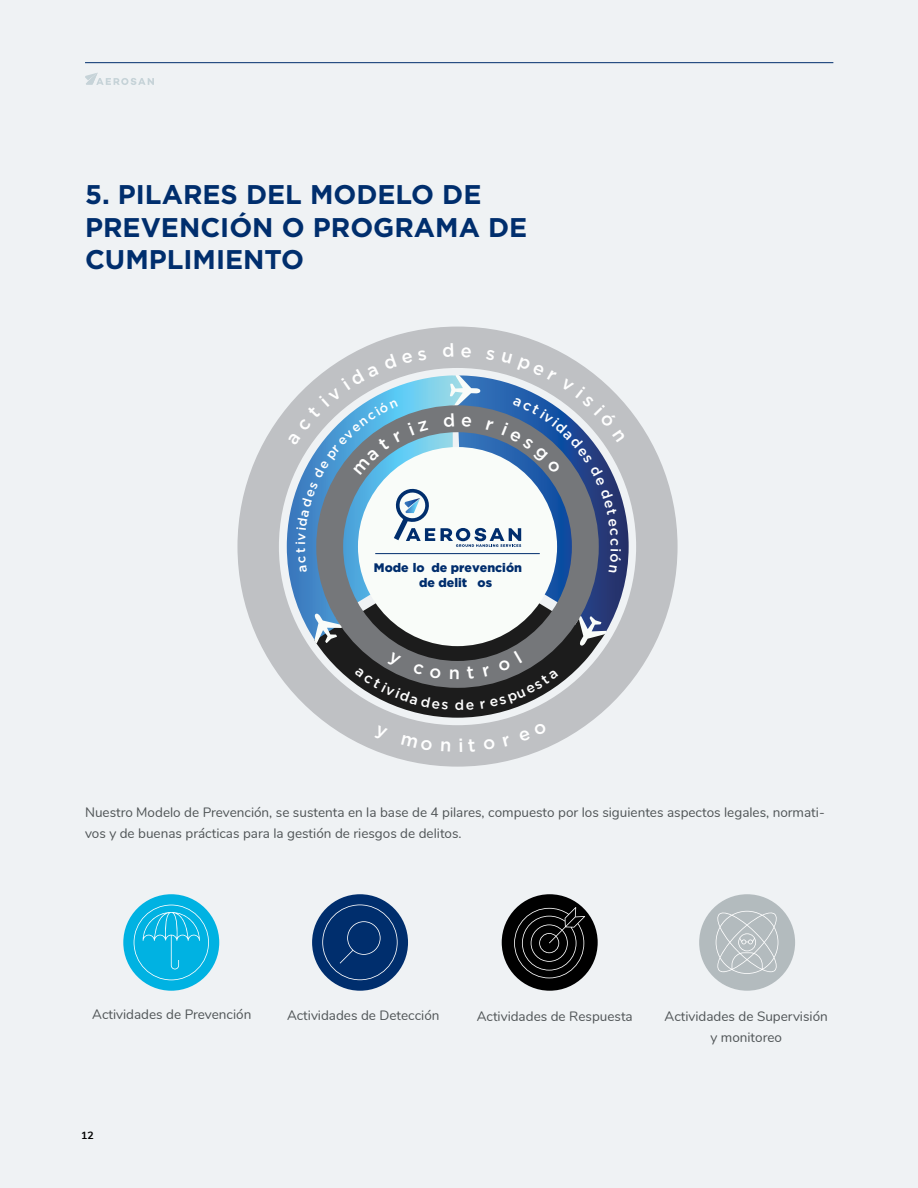
<style>
.page{position:relative;width:918px;height:1188px;background:#eff2f4}
.page>*{position:absolute;margin:0;border:0;box-sizing:border-box;transform-origin:0 0}
.t1{font:700 27px/32.4px "Gotham";color:#002e6d}
.t2{font:13.5px/21px "Nunito";color:#4f5456}
.t3{font:900 12.45px/14.9px "Gotham";color:#002d6d}
.t4{font:700 10.5px "Nunito";color:#000}
</style>
<div class="page">
<hr style="left:85px;top:62px;width:748px;height:1px;background:#002d6d">
<svg style="left:85px;top:73px;width:69px;height:12px"></svg>
<svg style="left:237px;top:327px;width:441px;height:440px"></svg>
<svg style="left:287px;top:375px;width:154px;height:265px"></svg>
<svg style="left:599px;top:616px;width:8px;height:30px"></svg>
<svg style="left:316px;top:405px;width:283px;height:283px;background:#616973"></svg>
<div style="left:358px;top:447px;width:199px;height:199px;background:#f9fcf9;border-radius:50%"></div>
<svg style="left:314px;top:613px;width:28px;height:33px"></svg>
<hr style="left:375px;top:553px;width:165px;height:1px;background:#002d6d">
<div style="left:123px;top:894px;width:96px;height:97px;background:#00b2e2;border-radius:50%"></div>
<svg style="left:134px;top:905px;width:75px;height:75px"></svg>
<div style="left:699px;top:894px;width:96px;height:97px;background:#b3bbbe;border-radius:50%"></div>
<svg style="left:716px;top:911px;width:62px;height:63px"></svg>
<div style="left:312px;top:894px;width:96px;height:97px;background:#002e6d;border-radius:50%"></div>
<svg style="left:322px;top:905px;width:76px;height:75px"></svg>
<div style="left:502px;top:894px;width:96px;height:97px;background:#000;border-radius:50%"></div>
<svg style="left:514px;top:907px;width:71px;height:71px"></svg>
<svg style="left:374px;top:725px;width:14px;height:16px"></svg>
<svg style="left:401px;top:735px;width:31px;height:15px"></svg>
<svg style="left:441px;top:741px;width:9px;height:11px"></svg>
<svg style="left:460px;top:739px;width:2px;height:13px"></svg>
<svg style="left:468px;top:739px;width:7px;height:13px"></svg>
<svg style="left:483px;top:739px;width:12px;height:11px"></svg>
<svg style="left:503px;top:735px;width:8px;height:11px"></svg>
<svg style="left:518px;top:722px;width:29px;height:20px"></svg>
<svg style="left:441px;top:343px;width:184px;height:230px"></svg>
<svg style="left:287px;top:349px;width:148px;height:224px"></svg>
<svg style="left:355px;top:652px;width:119px;height:58px;background:#4c4d4e"></svg>
<svg style="left:480px;top:651px;width:78px;height:58px;background:#4d4e50"></svg>
<h1 class="t1" style="left:85px;top:179px;width:444px">5. PILARES DEL MODELO DE<br>PREVENCIÓN O PROGRAMA DE<br>CUMPLIMIENTO</h1>
<p class="t3" style="left:419px;top:560px;width:104px;text-indent:-45px">Mode lo de prevención de delit os</p>
<p class="t2" style="left:85px;top:801px;width:741px">Nuestro Modelo de Prevención, se sustenta en la base de 4 pilares, compuesto por los siguientes aspectos legales, normati&shy;vos y de buenas prácticas para la gestión de riesgos de delitos.</p>
<p class="t2" style="left:92px;top:1003px;width:161px">Actividades de Prevención</p>
<p class="t4" style="left:81px;top:1127px;width:14px">12</p>
<p class="t2" style="left:287px;top:1004px;width:154px">Actividades de Detección</p>
<p class="t2" style="left:477px;top:1005px;width:158px">Actividades de Respuesta</p>
<p class="t2" style="left:665px;top:1005px;width:165px;text-align:center">Actividades de Supervisión y monitoreo</p>
</div>
